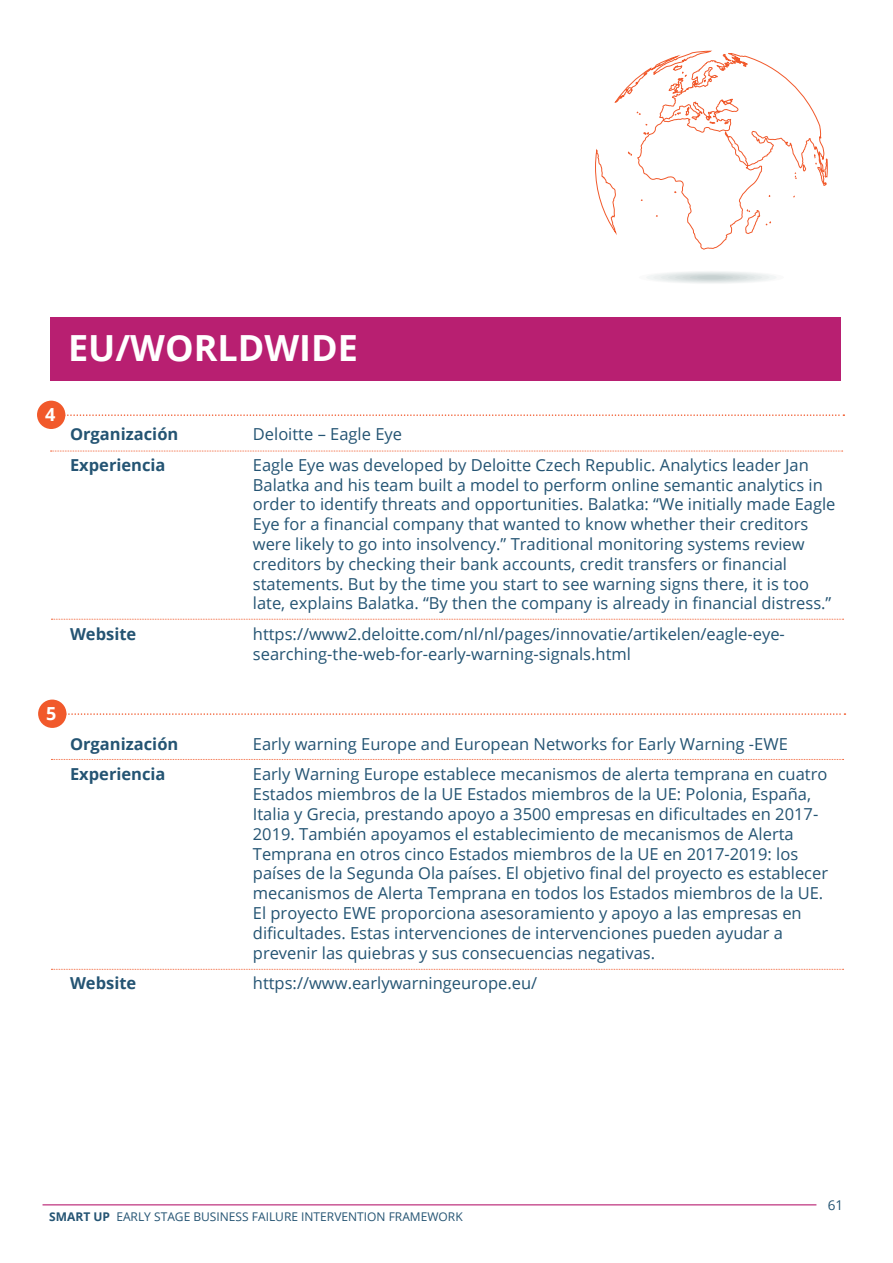
<style>
.page{position:relative;width:893px;height:1263px;background:#fff}
.page>*{position:absolute;margin:0;border:0;box-sizing:border-box;transform-origin:0 0}
.t1{font:700 36px "Open Sans";color:#fff}
.t2{font:700 18px "Open Sans";color:#fff}
.t3{font:16.5px/19.8px "Open Sans";color:#245473}
.t4{font:700 16.5px "Open Sans";color:#245473}
.t5{font:13.5px "Open Sans";color:#245473}
.t6{font:12px "Open Sans";color:#245473}
.s1{font-weight:700}
</style>
<div class="page">
<div style="left:50px;top:317px;width:791px;height:63px;background:#b81f71"></div>
<svg style="left:51px;top:451px;width:792px;height:1px"></svg>
<svg style="left:51px;top:619px;width:793px;height:1px"></svg>
<svg style="left:65px;top:414px;width:779px;height:2px"></svg>
<div style="left:37px;top:401px;width:28px;height:28px;background:#f1592b;border-radius:50%"></div>
<svg style="left:66px;top:713px;width:779px;height:2px"></svg>
<div style="left:38px;top:699px;width:28px;height:29px;background:#f1592b;border-radius:50%"></div>
<svg style="left:51px;top:759px;width:793px;height:1px"></svg>
<svg style="left:51px;top:969px;width:793px;height:1px"></svg>
<hr style="left:43px;top:1204px;width:773px;height:1px;background:#b81f71">
<div style="left:639px;top:271px;width:145px;height:13px;background:#fafafa;border-radius:50%"></div>
<div style="left:646px;top:271px;width:131px;height:12px;background:#f2f5f5;border-radius:50%"></div>
<div style="left:653px;top:272px;width:116px;height:11px;background:#edf0f0;border-radius:50%"></div>
<div style="left:661px;top:273px;width:101px;height:9px;background:#e6ebeb;border-radius:50%"></div>
<div style="left:668px;top:273px;width:87px;height:9px;background:#e0e6e6;border-radius:50%"></div>
<div style="left:675px;top:274px;width:72px;height:7px;background:#d9e0e0;border-radius:50%"></div>
<div style="left:683px;top:274px;width:57px;height:6px;background:#d4dbdb;border-radius:50%"></div>
<div style="left:690px;top:275px;width:43px;height:5px;background:#ccd6d6;border-radius:50%"></div>
<hr style="left:697px;top:276px;width:29px;height:3px;background:#c7d1d1;border-radius:50%">
<svg style="left:595px;top:50px;width:233px;height:200px"></svg>
<p class="t1" style="left:68px;top:323px;width:291px">EU/WORLDWIDE</p>
<p class="t2" style="left:45px;top:402px;width:12px">4</p>
<p class="t4" style="left:70px;top:422px;width:110px">Organización</p>
<p class="t3" style="left:253px;top:424px;width:151px">Deloitte – Eagle Eye</p>
<p class="t4" style="left:70px;top:453px;width:97px">Experiencia</p>
<p class="t3" style="left:253px;top:454px;width:584px">Eagle Eye was developed by Deloitte Czech Republic. Analytics leader Jan Balatka and his team built a model to perform online semantic analytics in order to identify threats and opportunities. Balatka: “We initially made Eagle Eye for a financial company that wanted to know whether their creditors were likely to go into insolvency.” Traditional monitoring systems review creditors by checking their bank accounts, credit transfers or financial statements. But by the time you start to see warning signs there, it is too late, explains Balatka. “By then the company is already in financial distress.”</p>
<p class="t4" style="left:70px;top:622px;width:68px">Website</p>
<p class="t3" style="left:253px;top:624px;width:533px">https://www2.deloitte.com/nl/nl/pages/innovatie/artikelen/eagle-eye&shy;searching-the-web-for-early-warning-signals.html</p>
<p class="t2" style="left:46px;top:701px;width:12px">5</p>
<p class="t4" style="left:70px;top:732px;width:110px">Organización</p>
<p class="t3" style="left:253px;top:733px;width:536px">Early warning Europe and European Networks for Early Warning -EWE</p>
<p class="t4" style="left:70px;top:763px;width:97px">Experiencia</p>
<p class="t3" style="left:253px;top:764px;width:577px">Early Warning Europe establece mecanismos de alerta temprana en cuatro Estados miembros de la UE Estados miembros de la UE: Polonia, España, Italia y Grecia, prestando apoyo a 3500 empresas en dificultades en 2017- 2019. También apoyamos el establecimiento de mecanismos de Alerta Temprana en otros cinco Estados miembros de la UE en 2017-2019: los países de la Segunda Ola países. El objetivo final del proyecto es establecer mecanismos de Alerta Temprana en todos los Estados miembros de la UE.</p>
<p class="t3" style="left:253px;top:903px;width:550px">El proyecto EWE proporciona asesoramiento y apoyo a las empresas en dificultades. Estas intervenciones de intervenciones pueden ayudar a prevenir las quiebras y sus consecuencias negativas.</p>
<p class="t4" style="left:70px;top:971px;width:68px">Website</p>
<p class="t3" style="left:253px;top:973px;width:286px">https://www.earlywarningeurope.eu/</p>
<p class="t5" style="left:828px;top:1196px;width:17px">61</p>
<p class="t6" style="left:49px;top:1209px;width:415px"><span class="s1">SMART UP</span> EARLY STAGE BUSINESS FAILURE INTERVENTION FRAMEWORK</p>
</div>
